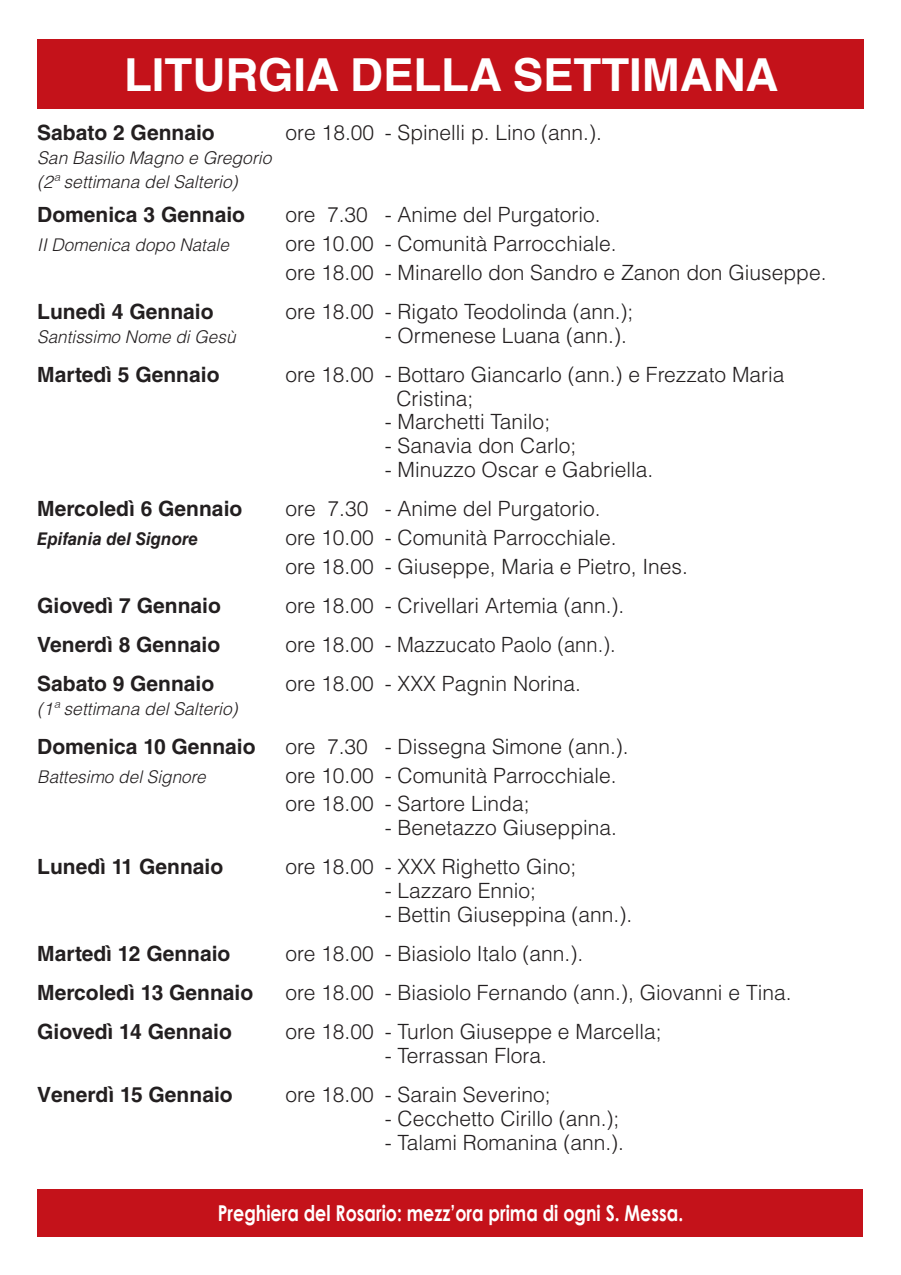
<style>
.page{position:relative;width:901px;height:1275px;background:#fff}
.page>*{position:absolute;margin:0;border:0;box-sizing:border-box;transform-origin:0 0}
.t1{font:700 45.5px "Helvetica";color:#fff}
.t2{font:700 21.88px "Century Gothic";color:#fff;scale:.8 1}
.t3{font:300 21px "Helvetica LT Std";color:#231f20}
.t4{font:700 21px "Helvetica LT Std";color:#231f20}
.t5{font:italic 300 17.5px "Helvetica LT Std";color:#231f20}
.t6{font:italic 700 17.5px "Helvetica LT Std";color:#231f20}
</style>
<div class="page">
<div style="left:37px;top:39px;width:826px;height:69px;background:#c4121a"></div>
<div style="left:37px;top:1189px;width:826px;height:48px;background:#c4121a"></div>
<p class="t1" style="left:124px;top:38px;width:655px">LITURGIA DELLA SETTIMANA</p>
<p class="t4" style="left:37px;top:120px;width:179px">Sabato 2 Gennaio</p>
<p class="t3" style="left:285px;top:120px;width:318px">ore 18.00 - Spinelli p. Lino (ann.).</p>
<p class="t5" style="left:37px;top:147px;width:236px">San Basilio Magno e Gregorio</p>
<p class="t5" style="left:37px;top:171px;width:202px">(2ª settimana del Salterio)</p>
<p class="t4" style="left:37px;top:202px;width:209px">Domenica 3 Gennaio</p>
<p class="t3" style="left:285px;top:201px;width:317px">ore 7.30 - Anime del Purgatorio.</p>
<p class="t5" style="left:37px;top:234px;width:193px">II Domenica dopo Natale</p>
<p class="t3" style="left:285px;top:230px;width:333px">ore 10.00 - Comunità Parrocchiale.</p>
<p class="t3" style="left:285px;top:259px;width:542px">ore 18.00 - Minarello don Sandro e Zanon don Giuseppe.</p>
<p class="t4" style="left:37px;top:298px;width:178px">Lunedì 4 Gennaio</p>
<p class="t3" style="left:285px;top:298px;width:349px">ore 18.00 - Rigato Teodolinda (ann.);</p>
<p class="t5" style="left:37px;top:326px;width:200px">Santissimo Nome di Gesù</p>
<p class="t3" style="left:384px;top:322px;width:243px">- Ormenese Luana (ann.).</p>
<p class="t4" style="left:37px;top:361px;width:184px">Martedì 5 Gennaio</p>
<p class="t3" style="left:285px;top:361px;width:500px">ore 18.00 - Bottaro Giancarlo (ann.) e Frezzato Maria</p>
<p class="t3" style="left:396px;top:385px;width:79px">Cristina;</p>
<p class="t3" style="left:384px;top:409px;width:167px">- Marchetti Tanilo;</p>
<p class="t3" style="left:384px;top:433px;width:193px">- Sanavia don Carlo;</p>
<p class="t3" style="left:384px;top:457px;width:270px">- Minuzzo Oscar e Gabriella.</p>
<p class="t4" style="left:37px;top:496px;width:206px">Mercoledì 6 Gennaio</p>
<p class="t3" style="left:285px;top:496px;width:317px">ore 7.30 - Anime del Purgatorio.</p>
<p class="t6" style="left:37px;top:528px;width:162px">Epifania del Signore</p>
<p class="t3" style="left:285px;top:525px;width:333px">ore 10.00 - Comunità Parrocchiale.</p>
<p class="t3" style="left:285px;top:554px;width:404px">ore 18.00 - Giuseppe, Maria e Pietro, Ines.</p>
<p class="t4" style="left:37px;top:593px;width:185px">Giovedì 7 Gennaio</p>
<p class="t3" style="left:285px;top:592px;width:340px">ore 18.00 - Crivellari Artemia (ann.).</p>
<p class="t4" style="left:37px;top:632px;width:184px">Venerdì 8 Gennaio</p>
<p class="t3" style="left:285px;top:631px;width:332px">ore 18.00 - Mazzucato Paolo (ann.).</p>
<p class="t4" style="left:37px;top:670px;width:178px">Sabato 9 Gennaio</p>
<p class="t3" style="left:285px;top:670px;width:297px">ore 18.00 - XXX Pagnin Norina.</p>
<p class="t5" style="left:37px;top:698px;width:202px">(1ª settimana del Salterio)</p>
<p class="t4" style="left:37px;top:733px;width:220px">Domenica 10 Gennaio</p>
<p class="t3" style="left:285px;top:733px;width:345px">ore 7.30 - Dissegna Simone (ann.).</p>
<p class="t5" style="left:37px;top:765px;width:170px">Battesimo del Signore</p>
<p class="t3" style="left:285px;top:762px;width:333px">ore 10.00 - Comunità Parrocchiale.</p>
<p class="t3" style="left:285px;top:791px;width:245px">ore 18.00 - Sartore Linda;</p>
<p class="t3" style="left:384px;top:815px;width:234px">- Benetazzo Giuseppina.</p>
<p class="t4" style="left:37px;top:854px;width:187px">Lunedì 11 Gennaio</p>
<p class="t3" style="left:285px;top:854px;width:292px">ore 18.00 - XXX Righetto Gino;</p>
<p class="t3" style="left:384px;top:878px;width:153px">- Lazzaro Ennio;</p>
<p class="t3" style="left:384px;top:902px;width:249px">- Bettin Giuseppina (ann.).</p>
<p class="t4" style="left:37px;top:941px;width:195px">Martedì 12 Gennaio</p>
<p class="t3" style="left:285px;top:940px;width:299px">ore 18.00 - Biasiolo Italo (ann.).</p>
<p class="t4" style="left:37px;top:980px;width:217px">Mercoledì 13 Gennaio</p>
<p class="t3" style="left:285px;top:979px;width:507px">ore 18.00 - Biasiolo Fernando (ann.), Giovanni e Tina.</p>
<p class="t4" style="left:37px;top:1019px;width:196px">Giovedì 14 Gennaio</p>
<p class="t3" style="left:285px;top:1018px;width:377px">ore 18.00 - Turlon Giuseppe e Marcella;</p>
<p class="t3" style="left:384px;top:1042px;width:164px">- Terrassan Flora.</p>
<p class="t4" style="left:37px;top:1081px;width:197px">Venerdì 15 Gennaio</p>
<p class="t3" style="left:285px;top:1081px;width:266px">ore 18.00 - Sarain Severino;</p>
<p class="t3" style="left:384px;top:1105px;width:236px">- Cecchetto Cirillo (ann.);</p>
<p class="t3" style="left:384px;top:1129px;width:241px">- Talami Romanina (ann.).</p>
<p class="t2" style="left:218px;top:1200px;width:583px">Preghiera del Rosario: mezz’ora prima di ogni S. Messa.</p>
</div>
